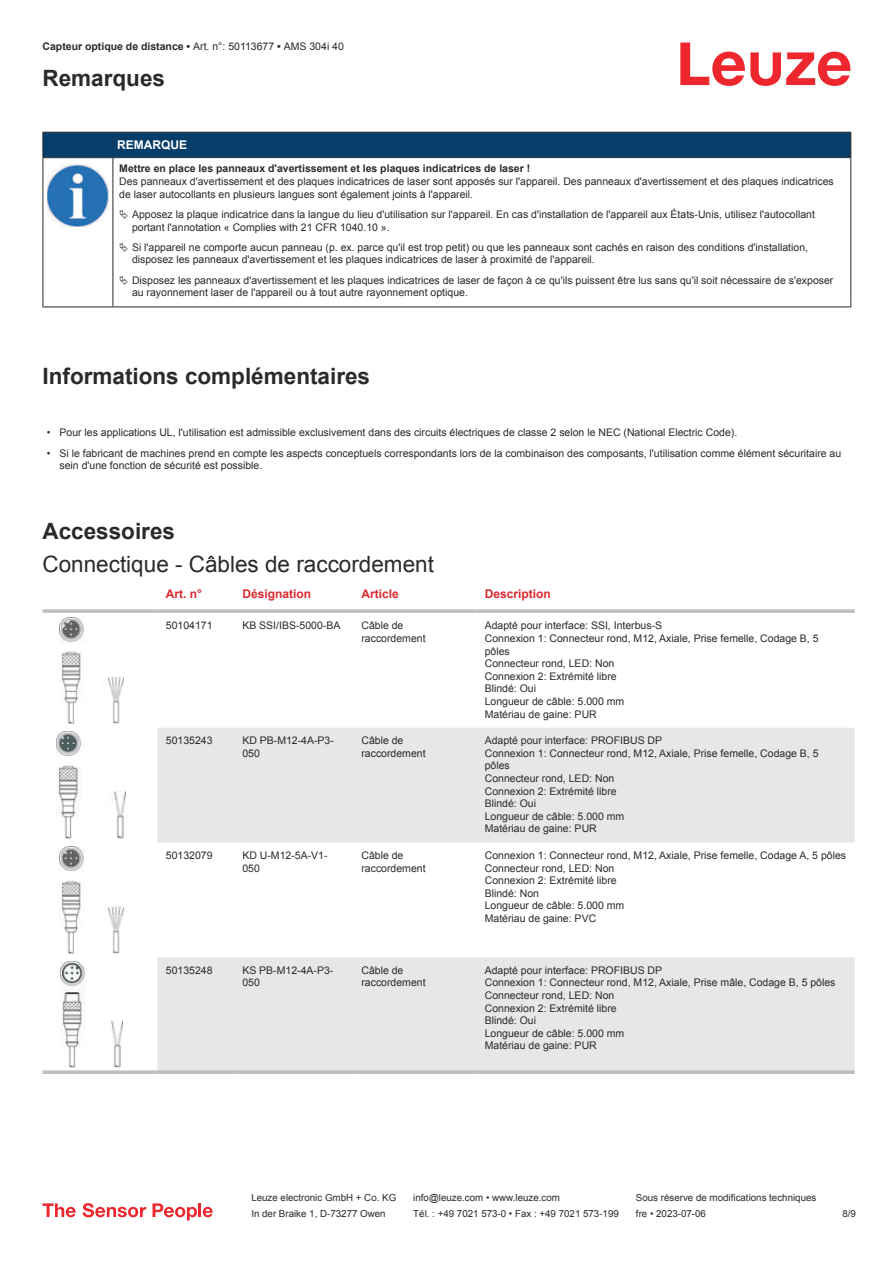
<style>
.page{position:relative;width:893px;height:1263px;background:#fff}
.page>*{position:absolute;margin:0;border:0;box-sizing:border-box;transform-origin:0 0}
.t1{font:700 22.5px "Arial";color:#2b292a}
.t2{font:22.5px "Arial";color:#2b292a}
.t3{font:700 12px "Arial";color:#db2a30}
.t4{font:700 12px "Arial";color:#fff}
.t5{font:10.5px/12.6px "Arial";color:#2b292a}
.t6{font:700 10.5px "Arial";color:#2b292a}
.t7{font:9.75px "Arial";color:#2b292a}
.s1{font-weight:400}
</style>
<div class="page">
<svg style="left:680px;top:43px;width:170px;height:43px"></svg>
<svg style="left:157px;top:728px;width:698px;height:342px;fill:#e6e7e9"></svg>
<svg style="left:43px;top:609px;width:114px;height:4px"></svg>
<svg style="left:157px;top:609px;width:77px;height:4px"></svg>
<svg style="left:234px;top:609px;width:119px;height:4px"></svg>
<svg style="left:353px;top:609px;width:123px;height:4px"></svg>
<svg style="left:476px;top:609px;width:379px;height:4px;background:#c3c5c7"></svg>
<svg style="left:43px;top:1070px;width:114px;height:4px"></svg>
<svg style="left:157px;top:1070px;width:77px;height:4px"></svg>
<svg style="left:234px;top:1070px;width:119px;height:4px"></svg>
<svg style="left:353px;top:1070px;width:123px;height:4px"></svg>
<svg style="left:476px;top:1070px;width:379px;height:4px;background:#c1c3c5"></svg>
<img style="left:59px;top:617px;width:65px;height:106px">
<img style="left:57px;top:732px;width:69px;height:106px">
<img style="left:59px;top:847px;width:65px;height:106px">
<img style="left:60px;top:961px;width:63px;height:107px">
<svg style="left:43px;top:1203px;width:33px;height:14px"></svg>
<svg style="left:83px;top:1203px;width:63px;height:14px"></svg>
<svg style="left:153px;top:1203px;width:44px;height:17px"></svg>
<hr style="left:198px;top:1203px;width:3px;height:14px;background:#ed272d">
<svg style="left:203px;top:1207px;width:10px;height:10px"></svg>
<svg style="left:44px;top:158px;width:806px;height:149px"></svg>
<div style="left:43px;top:132px;width:808px;height:26px;background:#063d69"></div>
<hr style="left:113px;top:157px;width:738px;height:1px;background:#2b292a">
<hr style="left:43px;top:158px;width:1px;height:144px;background:#2b292a">
<hr style="left:113px;top:158px;width:1px;height:144px;background:#2b292a">
<hr style="left:850px;top:158px;width:1px;height:144px;background:#2b292a">
<hr style="left:43px;top:307px;width:70px;height:1px;background:#2b292a">
<hr style="left:113px;top:307px;width:738px;height:1px;background:#2b292a">
<img style="left:47px;top:164px;width:61px;height:63px">
<svg style="left:115px;top:159px;width:734px;height:144px"></svg>
<svg style="left:120px;top:210px;width:8px;height:9px"></svg>
<svg style="left:120px;top:242px;width:8px;height:10px"></svg>
<svg style="left:120px;top:275px;width:8px;height:10px"></svg>
<p class="t6" style="left:43px;top:43px;width:303px">Capteur optique de distance • <span class="s1">Art. n°: 50113677</span> • <span class="s1">AMS 304i 40</span></p>
<h1 class="t1" style="left:43px;top:70px;width:124px">Remarques</h1>
<p class="t4" style="left:117px;top:140px;width:71px">REMARQUE</p>
<p class="t6" style="left:119px;top:165px;width:413px">Mettre en place les panneaux d'avertissement et les plaques indicatrices de laser !</p>
<p class="t5" style="left:119px;top:176px;width:716px">Des panneaux d'avertissement et des plaques indicatrices de laser sont apposés sur l'appareil. Des panneaux d'avertissement et des plaques indicatrices de laser autocollants en plusieurs langues sont également joints à l'appareil.</p>
<p class="t5" style="left:132px;top:209px;width:684px">Apposez la plaque indicatrice dans la langue du lieu d'utilisation sur l'appareil. En cas d'installation de l'appareil aux États-Unis, utilisez l'autocollant portant l'annotation « Complies with 21 CFR 1040.10 ».</p>
<p class="t5" style="left:132px;top:242px;width:678px">Si l'appareil ne comporte aucun panneau (p. ex. parce qu'il est trop petit) ou que les panneaux sont cachés en raison des conditions d'installation, disposez les panneaux d'avertissement et les plaques indicatrices de laser à proximité de l'appareil.</p>
<p class="t5" style="left:132px;top:275px;width:703px">Disposez les panneaux d'avertissement et les plaques indicatrices de laser de façon à ce qu'ils puissent être lus sans qu'il soit nécessaire de s'exposer au rayonnement laser de l'appareil ou à tout autre rayonnement optique.</p>
<h1 class="t1" style="left:43px;top:367px;width:329px">Informations complémentaires</h1>
<p class="t5" style="left:47px;top:427px;width:692px">• Pour les applications UL, l'utilisation est admissible exclusivement dans des circuits électriques de classe 2 selon le NEC (National Electric Code).</p>
<p class="t5" style="left:60px;top:448px;width:783px;text-indent:-13px">• Si le fabricant de machines prend en compte les aspects conceptuels correspondants lors de la combinaison des composants, l'utilisation comme élément sécuritaire au sein d'une fonction de sécurité est possible.</p>
<h1 class="t1" style="left:43px;top:522px;width:134px">Accessoires</h1>
<h1 class="t2" style="left:43px;top:556px;width:393px">Connectique - Câbles de raccordement</h1>
<p class="t3" style="left:166px;top:590px;width:38px">Art. n°</p>
<p class="t3" style="left:242px;top:590px;width:70px">Désignation</p>
<p class="t3" style="left:361px;top:590px;width:39px">Article</p>
<p class="t3" style="left:485px;top:590px;width:68px">Description</p>
<p class="t5" style="left:166px;top:620px;width:48px">50104171</p>
<p class="t5" style="left:242px;top:620px;width:100px">KB SSI/IBS-5000-BA</p>
<p class="t5" style="left:361px;top:620px;width:66px">Câble de raccordement</p>
<p class="t5" style="left:485px;top:620px;width:335px">Adapté pour interface: SSI, Interbus-S<br>Connexion 1: Connecteur rond, M12, Axiale, Prise femelle, Codage B, 5 pôles<br>Connecteur rond, LED: Non<br>Connexion 2: Extrémité libre<br>Blindé: Oui<br>Longueur de câble: 5.000 mm<br>Matériau de gaine: PUR</p>
<p class="t5" style="left:166px;top:735px;width:48px">50135243</p>
<p class="t5" style="left:242px;top:735px;width:93px">KD PB-M12-4A-P3-<br>050</p>
<p class="t5" style="left:361px;top:735px;width:66px">Câble de raccordement</p>
<p class="t5" style="left:485px;top:735px;width:335px">Adapté pour interface: PROFIBUS DP<br>Connexion 1: Connecteur rond, M12, Axiale, Prise femelle, Codage B, 5 pôles<br>Connecteur rond, LED: Non<br>Connexion 2: Extrémité libre<br>Blindé: Oui<br>Longueur de câble: 5.000 mm<br>Matériau de gaine: PUR</p>
<p class="t5" style="left:166px;top:850px;width:48px">50132079</p>
<p class="t5" style="left:242px;top:850px;width:87px">KD U-M12-5A-V1-<br>050</p>
<p class="t5" style="left:361px;top:850px;width:66px">Câble de raccordement</p>
<p class="t5" style="left:485px;top:850px;width:363px">Connexion 1: Connecteur rond, M12, Axiale, Prise femelle, Codage A, 5 pôles<br>Connecteur rond, LED: Non<br>Connexion 2: Extrémité libre<br>Blindé: Non<br>Longueur de câble: 5.000 mm<br>Matériau de gaine: PVC</p>
<p class="t5" style="left:166px;top:965px;width:48px">50135248</p>
<p class="t5" style="left:242px;top:965px;width:93px">KS PB-M12-4A-P3-<br>050</p>
<p class="t5" style="left:361px;top:965px;width:66px">Câble de raccordement</p>
<p class="t5" style="left:485px;top:965px;width:352px">Adapté pour interface: PROFIBUS DP<br>Connexion 1: Connecteur rond, M12, Axiale, Prise mâle, Codage B, 5 pôles<br>Connecteur rond, LED: Non<br>Connexion 2: Extrémité libre<br>Blindé: Oui<br>Longueur de câble: 5.000 mm<br>Matériau de gaine: PUR</p>
<p class="t7" style="left:251px;top:1194px;width:146px">Leuze electronic GmbH + Co. KG</p>
<p class="t7" style="left:413px;top:1194px;width:148px">info@leuze.com • www.leuze.com</p>
<p class="t7" style="left:636px;top:1194px;width:182px">Sous réserve de modifications techniques</p>
<p class="t7" style="left:251px;top:1210px;width:136px">In der Braike 1, D-73277 Owen</p>
<p class="t7" style="left:413px;top:1210px;width:207px">Tél. : +49 7021 573-0 • Fax : +49 7021 573-199</p>
<p class="t7" style="left:636px;top:1210px;width:72px">fre • 2023-07-06</p>
<p class="t7" style="left:842px;top:1210px;width:15px">8 /9</p>
</div>
